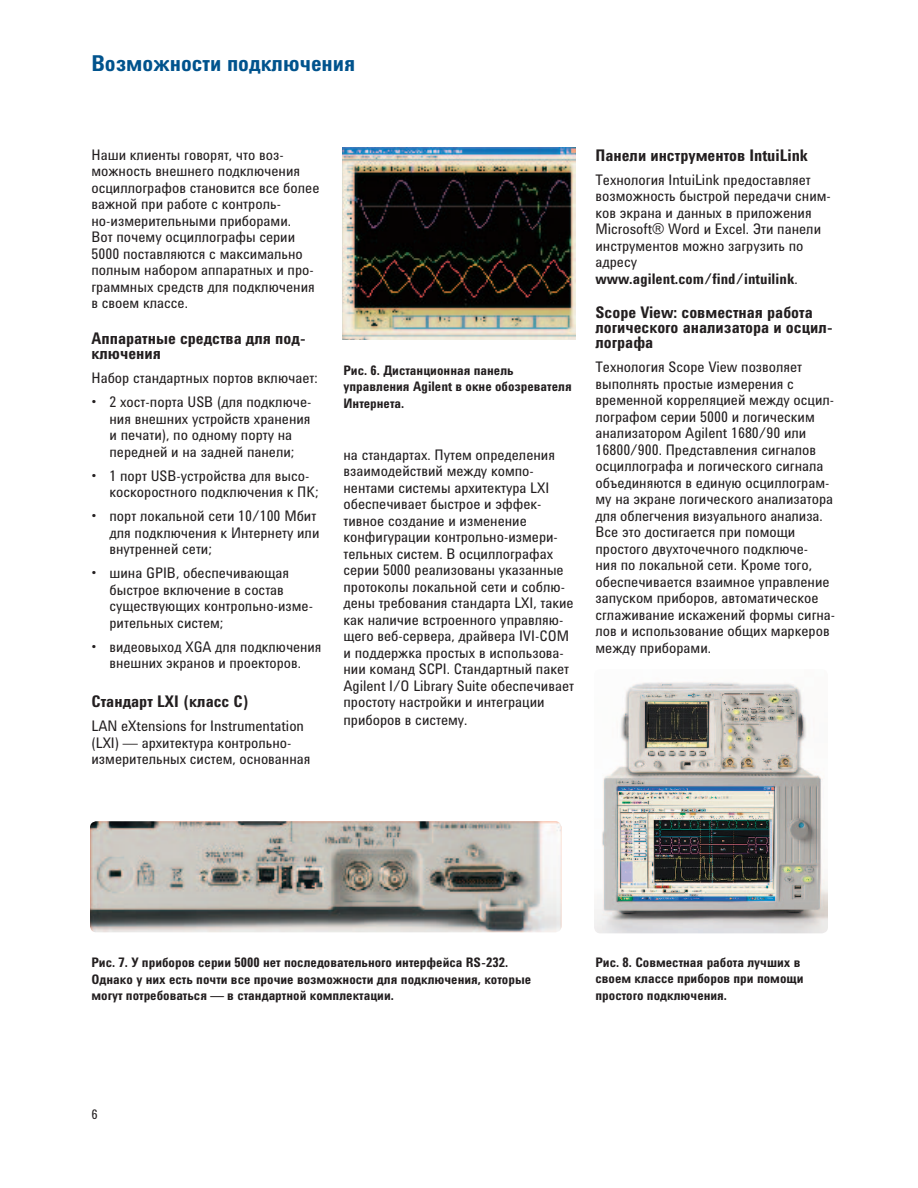
<style>
.page{position:relative;width:918px;height:1188px;background:#fff}
.page>*{position:absolute;margin:0;border:0;box-sizing:border-box;transform-origin:0 0}
.t1{font:700 22.5px "Agilent Condensed CFF";color:#00538d}
.t2{font:700 16.5px/15px "Agilent Condensed CFF";color:#231f20}
.t3{font:15px/16.5px "Agilent Condensed CFF";color:#231f20}
.t4{font:700 13.5px/16.5px "Agilent Condensed CFF";color:#231f20}
.t5{font:13.5px "Agilent Condensed CFF";color:#231f20}
.s1{font-weight:700}
</style>
<div class="page">
<img style="left:342px;top:148px;width:234px;height:192px">
<img style="left:90px;top:821px;width:471px;height:111px;border-radius:6px">
<img style="left:594px;top:669px;width:234px;height:264px;border-radius:6px">
<h1 class="t1" style="left:92px;top:55px;width:265px">Возможности подключения</h1>
<p class="t3" style="left:92px;top:148px;width:229px">Наши клиенты говорят, что воз&shy;можность внешнего подключения осциллографов становится все более важной при работе с контроль&shy;но-измерительными приборами.<br>Вот почему осциллографы серии<br>5000 поставляются с максимально полным набором аппаратных и про&shy;граммных средств для подключения в своем классе.</p>
<p class="t2" style="left:92px;top:333px;width:216px">Аппаратные средства для под&shy;ключения</p>
<p class="t3" style="left:92px;top:372px;width:228px">Набор стандартных портов включает:</p>
<p class="t3" style="left:110px;top:396px;width:204px;text-indent:-18px">• 2 хост-порта USB (для подключе&shy;ния внешних устройств хранения и печати), по одному порту на передней и на задней панели;</p>
<p class="t3" style="left:110px;top:469px;width:210px;text-indent:-18px">• 1 порт USB-устройства для высо&shy;коскоростного подключения к ПК;</p>
<p class="t3" style="left:110px;top:510px;width:212px;text-indent:-18px">• порт локальной сети 10/100 Мбит для подключения к Интернету или внутренней сети;</p>
<p class="t3" style="left:110px;top:567px;width:205px;text-indent:-18px">• шина GPIB, обеспечивающая быстрое включение в состав существующих контрольно-изме&shy;рительных систем;</p>
<p class="t3" style="left:92px;top:640px;width:232px;text-align:center">• видеовыход XGA для подключения внешних экранов и проекторов.</p>
<p class="t2" style="left:92px;top:696px;width:159px">Стандарт LXI (класс C)</p>
<p class="t3" style="left:92px;top:720px;width:220px">LAN eXtensions for Instrumentation (LXI) — архитектура контрольно&shy;измерительных систем, основанная</p>
<p class="t4" style="left:344px;top:363px;width:230px">Рис. 6. Дистанционная панель управления Agilent в окне обозревателя<br>Интернета.</p>
<p class="t3" style="left:344px;top:448px;width:232px">на стандартах. Путем определения взаимодействий между компо&shy;нентами системы архитектура LXI обеспечивает быстрое и эффек&shy;тивное создание и изменение конфигурации контрольно-измери&shy;тельных систем. В осциллографах серии 5000 реализованы указанные протоколы локальной сети и соблю&shy;дены требования стандарта LXI, такие как наличие встроенного управляю&shy;щего веб-сервера, драйвера IVI-COM и поддержка простых в использова&shy;нии команд SCPI. Стандартный пакет Agilent I/O Library Suite обеспечивает простоту настройки и интеграции</p>
<p class="t3" style="left:344px;top:714px;width:126px">приборов в систему.</p>
<p class="t2" style="left:596px;top:149px;width:214px">Панели инструментов IntuiLink</p>
<p class="t3" style="left:596px;top:173px;width:237px">Технология IntuiLink предоставляет возможность быстрой передачи сним&shy;ков экрана и данных в приложения<br>Microsoft® Word и Excel. Эти панели инструментов можно загрузить по адресу <span class="s1">www.agilent.com/find/intuilink</span>.</p>
<p class="t2" style="left:596px;top:307px;width:239px">Scope View: совместная работа логического анализатора и осцил&shy;лографа</p>
<p class="t3" style="left:596px;top:361px;width:241px">Технология Scope View позволяет выполнять простые измерения с временной корреляцией между осцил&shy;лографом серии 5000 и логическим анализатором Agilent 1680/90 или 16800/900. Представления сигналов осциллографа и логического сигнала объединяются в единую осциллограм&shy;му на экране логического анализатора для облегчения визуального анализа.<br>Все это достигается при помощи простого двухточечного подключе-<br>ния по локальной сети. Кроме того, обеспечивается взаимное управление запуском приборов, автоматическое сглаживание искажений формы сигна&shy;лов и использование общих маркеров между приборами.</p>
<p class="t4" style="left:92px;top:956px;width:441px">Рис. 7. У приборов серии 5000 нет последовательного интерфейса RS-232.<br>Однако у них есть почти все прочие возможности для подключения, которые могут потребоваться — в стандартной комплектации.</p>
<p class="t4" style="left:596px;top:955px;width:210px">Рис. 8. Совместная работа лучших в своем классе приборов при помощи простого подключения.</p>
<p class="t5" style="left:91px;top:1109px;width:8px">6</p>
</div>
